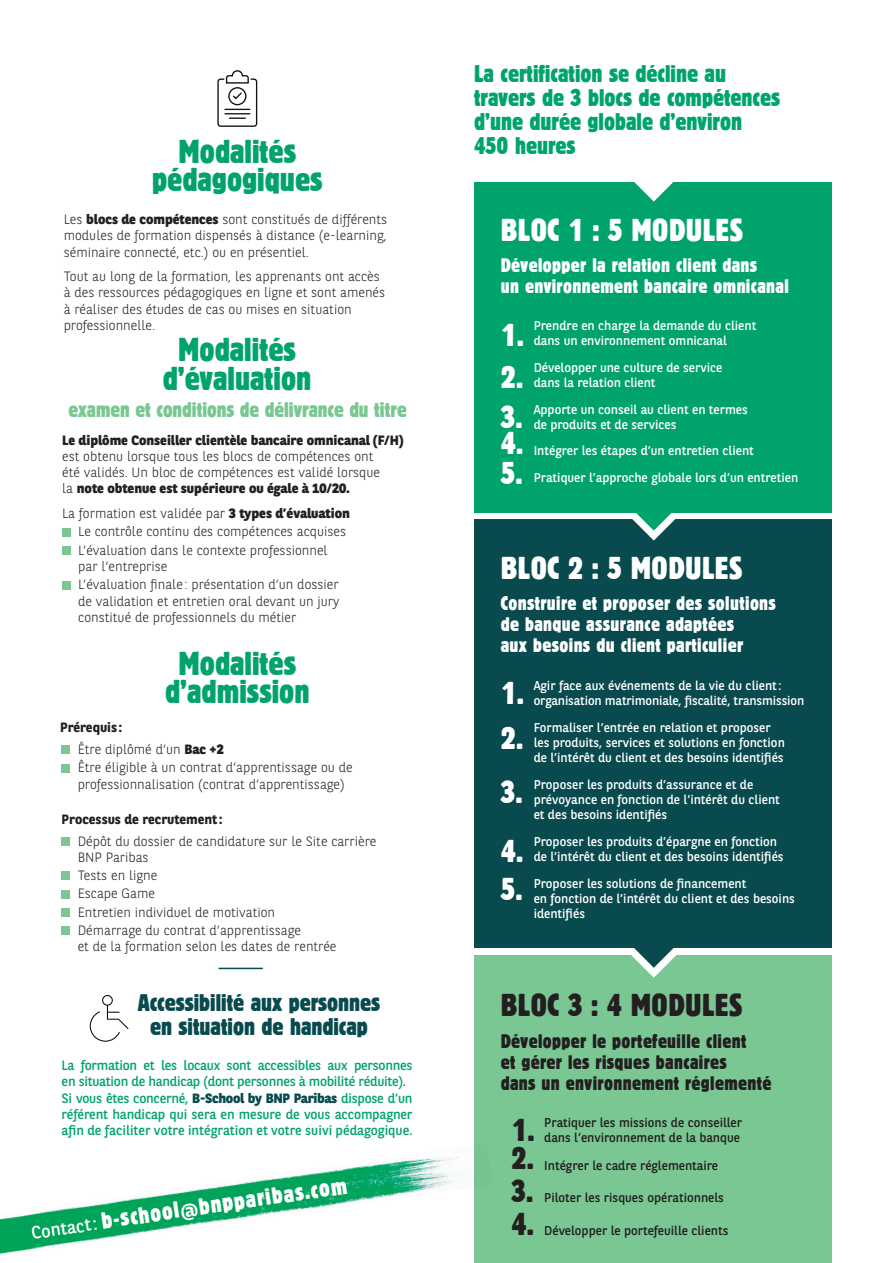
<style>
.page{position:relative;width:893px;height:1263px;background:#fff}
.page>*{position:absolute;margin:0;border:0;box-sizing:border-box;transform-origin:0 0}
.t1{font:condensed 33px/28.5px "Block BE";color:#00a46b;text-align:center}
.t2{font:condensed 31.5px/41.2px "Block BE";letter-spacing:.015em;color:#fff}
.t3{font:condensed 31.5px/28.2px "Block BE";letter-spacing:.015em;color:#231f20}
.t4{font:condensed 24px/24px "Block BE";color:#00a46b}
.t5{font:condensed 24px/24px "Block BE";color:#084a4d;text-align:center}
.t6{font:condensed 23.4px "Block BE";color:#fff}
.t7{font:condensed 21px "Block BE";color:#7ac793}
.t8{font:condensed 19.5px/21px "Block BE";letter-spacing:.02em;color:#fff}
.t9{font:condensed 19.5px/21px "Block BE";letter-spacing:.02em;color:#231f20}
.t10{font:300 13.5px/16.2px "BNPP Sans";color:#231f20}
.t11{font:13.5px/16.2px "BNPP Sans";letter-spacing:-.02em;color:#00a46b}
.t12{font:800 13.5px "BNPP Sans";color:#231f20}
.t13{font:700 13.5px "BNPP Sans";color:#231f20}
.t14{font:12.75px/15.3px "BNPP Sans";color:#fff}
.t15{font:12.75px/15.3px "BNPP Sans";color:#231f20}
.s1{font-weight:800}
.s2{font-weight:800;color:#084a4d}
.s3{font-family:"BNPP Sans";font-stretch:normal;font-size:17.85px}
.s4{font-family:"Dosis";font-weight:800;font-stretch:normal}
</style>
<div class="page">
<div style="left:474px;top:955px;width:357px;height:308px;background:#7ac793"></div>
<div style="left:62px;top:745px;width:8px;height:9px;background:#7ac793"></div>
<div style="left:62px;top:764px;width:8px;height:8px;background:#7ac793"></div>
<div style="left:62px;top:837px;width:8px;height:8px;background:#7ac793"></div>
<div style="left:62px;top:871px;width:8px;height:9px;background:#7ac793"></div>
<div style="left:62px;top:890px;width:8px;height:8px;background:#7ac793"></div>
<div style="left:62px;top:908px;width:8px;height:9px;background:#7ac793"></div>
<div style="left:62px;top:926px;width:8px;height:9px;background:#7ac793"></div>
<div style="left:62px;top:528px;width:9px;height:8px;background:#7ac793"></div>
<div style="left:62px;top:546px;width:9px;height:9px;background:#7ac793"></div>
<div style="left:62px;top:581px;width:9px;height:8px;background:#7ac793"></div>
<div style="left:474px;top:520px;width:357px;height:428px;background:#084a4d"></div>
<svg style="left:631px;top:948px;width:46px;height:30px"></svg>
<svg style="left:628px;top:512px;width:52px;height:29px"></svg>
<div style="left:474px;top:182px;width:357px;height:330px;background:#00a46b"></div>
<svg style="left:634px;top:182px;width:39px;height:20px"></svg>
<svg style="left:217px;top:70px;width:41px;height:57px"></svg>
<div style="left:102px;top:995px;width:11px;height:11px;border:1px solid #0d1214;border-radius:50%"></div>
<svg style="left:89px;top:1004px;width:40px;height:38px"></svg>
<hr style="left:218px;top:968px;width:45px;height:1px;background:#084a4d">
<img style="left:0;top:1157px;width:458px;height:98px">
<h1 class="t1" style="left:152px;top:136px;width:172px">Modalités pédagogiques</h1>
<p class="t10" style="left:64px;top:211px;width:325px;text-align:justify">Les <span class="s1">blocs de compétences</span> sont constitués de différents modules de formation dispensés à distance (e-learning, séminaire connecté, etc.) ou en présentiel.</p>
<p class="t10" style="left:64px;top:268px;width:323px">Tout au long de la formation, les apprenants ont accès à des ressources pédagogiques en ligne et sont amenés à réaliser des études de cas ou mises en situation professionnelle.</p>
<h1 class="t1" style="left:163px;top:334px;width:150px">Modalités d’évaluation</h1>
<h3 class="t7" style="left:69px;top:397px;width:340px">examen et conditions de délivrance du titre</h3>
<p class="t12" style="left:62px;top:431px;width:343px">Le diplôme Conseiller clientèle bancaire omnicanal (F/H)</p>
<p class="t10" style="left:62px;top:448px;width:320px">est obtenu lorsque tous les blocs de compétences ont été validés. Un bloc de compétences est validé lorsque la <span class="s1">note obtenue est supérieure ou égale à 10/20.</span></p>
<p class="t10" style="left:78px;top:504px;width:273px;line-height:18.3px;text-indent:-16px">La formation est validée par <span class="s1">3 types d’évaluation<br></span>Le contrôle continu des compétences acquises<br>L’évaluation dans le contexte professionnel</p>
<p class="t10" style="left:78px;top:556px;width:262px;line-height:18.3px">par l’entreprise<br>L’évaluation finale : présentation d’un dossier</p>
<p class="t10" style="left:78px;top:592px;width:263px">de validation et entretien oral devant un jury constitué de professionnels du métier</p>
<p class="t13" style="left:60px;top:718px;width:64px">Prérequis :</p>
<h1 class="t1" style="left:165px;top:648px;width:146px">Modalités d’admission</h1>
<p class="t10" style="left:78px;top:739px;width:276px;line-height:18.3px">Être diplômé d’un <span class="s1">Bac +2<br></span>Être éligible à un contrat d’apprentissage ou de</p>
<p class="t10" style="left:78px;top:775px;width:269px">professionnalisation (contrat d’apprentissage)</p>
<p class="t13" style="left:62px;top:810px;width:162px">Processus de recrutement:</p>
<p class="t10" style="left:78px;top:832px;width:300px">Dépôt du dossier de candidature sur le Site carrière<br>BNP Paribas</p>
<p class="t10" style="left:78px;top:865px;width:225px;line-height:18.3px">Tests en ligne<br>Escape Game<br>Entretien individuel de motivation<br>Démarrage du contrat d’apprentissage</p>
<p class="t10" style="left:78px;top:938px;width:260px">et de la formation selon les dates de rentrée</p>
<h3 class="t5" style="left:138px;top:990px;width:244px">Accessibilité aux personnes en situation de handicap</h3>
<p class="t11" style="left:62px;top:1057px;width:352px">La formation et les locaux sont accessibles aux personnes en situation de handicap (dont personnes à mobilité réduite).<br>Si vous êtes concerné, <span class="s2">B-School by BNP Paribas</span> dispose d’un référent handicap qui sera en mesure de vous accompagner afin de faciliter votre intégration et votre suivi pédagogique.</p>
<h3 class="t6" style="left:29px;top:1217px;width:320px;rotate:-8deg"><span class="s3">Contact:</span> b-school<span class="s4">@</span>bnpparibas.com</h3>
<h3 class="t4" style="left:474px;top:61px;width:307px">La certification se décline au travers de 3 blocs de compétences d’une durée globale d’environ<br>450 heures</h3>
<h2 class="t2" style="left:501px;top:208px;width:244px">BLOC 1 : 5 MODULES</h2>
<h3 class="t8" style="left:501px;top:254px;width:290px">Développer la relation client dans<br>un environnement bancaire omnicanal</h3>
<h2 class="t2" style="left:501px;top:313px;width:24px;text-align:justify">1.<br>2.<br>3.</h2>
<h2 class="t2" style="left:501px;top:427px;width:24px;line-height:30px">4.<br>5.</h2>
<p class="t14" style="left:534px;top:317px;width:224px">Prendre en charge la demande du client dans un environnement omnicanal</p>
<p class="t14" style="left:534px;top:359px;width:190px">Développer une culture de service dans la relation client</p>
<p class="t14" style="left:534px;top:401px;width:216px">Apporte un conseil au client en termes de produits et de services</p>
<p class="t14" style="left:534px;top:437px;width:266px;line-height:26.5px">Intégrer les étapes d’un entretien client<br>Pratiquer l’approche globale lors d’un entretien</p>
<h2 class="t2" style="left:501px;top:546px;width:243px">BLOC 2 : 5 MODULES</h2>
<h3 class="t8" style="left:501px;top:592px;width:277px">Construire et proposer des solutions de banque assurance adaptées<br>aux besoins du client particulier</h3>
<h2 class="t2" style="left:501px;top:669px;width:24px;line-height:45px">1.<br>2.</h2>
<h2 class="t2" style="left:501px;top:762px;width:24px;line-height:58.2px">3.<br>4.</h2>
<h2 class="t2" style="left:501px;top:868px;width:23px">5.</h2>
<p class="t14" style="left:534px;top:677px;width:272px">Agir face aux événements de la vie du client: organisation matrimoniale, fiscalité, transmission</p>
<p class="t14" style="left:534px;top:719px;width:253px">Formaliser l’entrée en relation et proposer les produits, services et solutions en fonction de l’intérêt du client et des besoins identifiés</p>
<p class="t14" style="left:534px;top:776px;width:248px">Proposer les produits d’assurance et de prévoyance en fonction de l’intérêt du client et des besoins identifiés</p>
<p class="t14" style="left:534px;top:833px;width:252px">Proposer les produits d’épargne en fonction de l’intérêt du client et des besoins identifiés</p>
<p class="t14" style="left:534px;top:875px;width:263px">Proposer les solutions de financement<br>en fonction de l’intérêt du client et des besoins identifiés</p>
<h2 class="t3" style="left:501px;top:990px;width:243px">BLOC 3 : 4 MODULES</h2>
<h3 class="t9" style="left:501px;top:1030px;width:272px">Développer le portefeuille client<br>et gérer les risques bancaires<br>dans un environnement réglementé</h3>
<h2 class="t3" style="left:511px;top:1115px;width:24px">1.<br>2.</h2>
<h2 class="t3" style="left:511px;top:1173px;width:24px;line-height:33px">3.<br>4.</h2>
<p class="t15" style="left:544px;top:1114px;width:199px">Pratiquer les missions de conseiller dans l’environnement de la banque</p>
<p class="t15" style="left:544px;top:1157px;width:175px">Intégrer le cadre réglementaire</p>
<p class="t15" style="left:544px;top:1189px;width:181px">Piloter les risques opérationnels</p>
<p class="t15" style="left:544px;top:1222px;width:186px">Développer le portefeuille clients</p>
</div>
